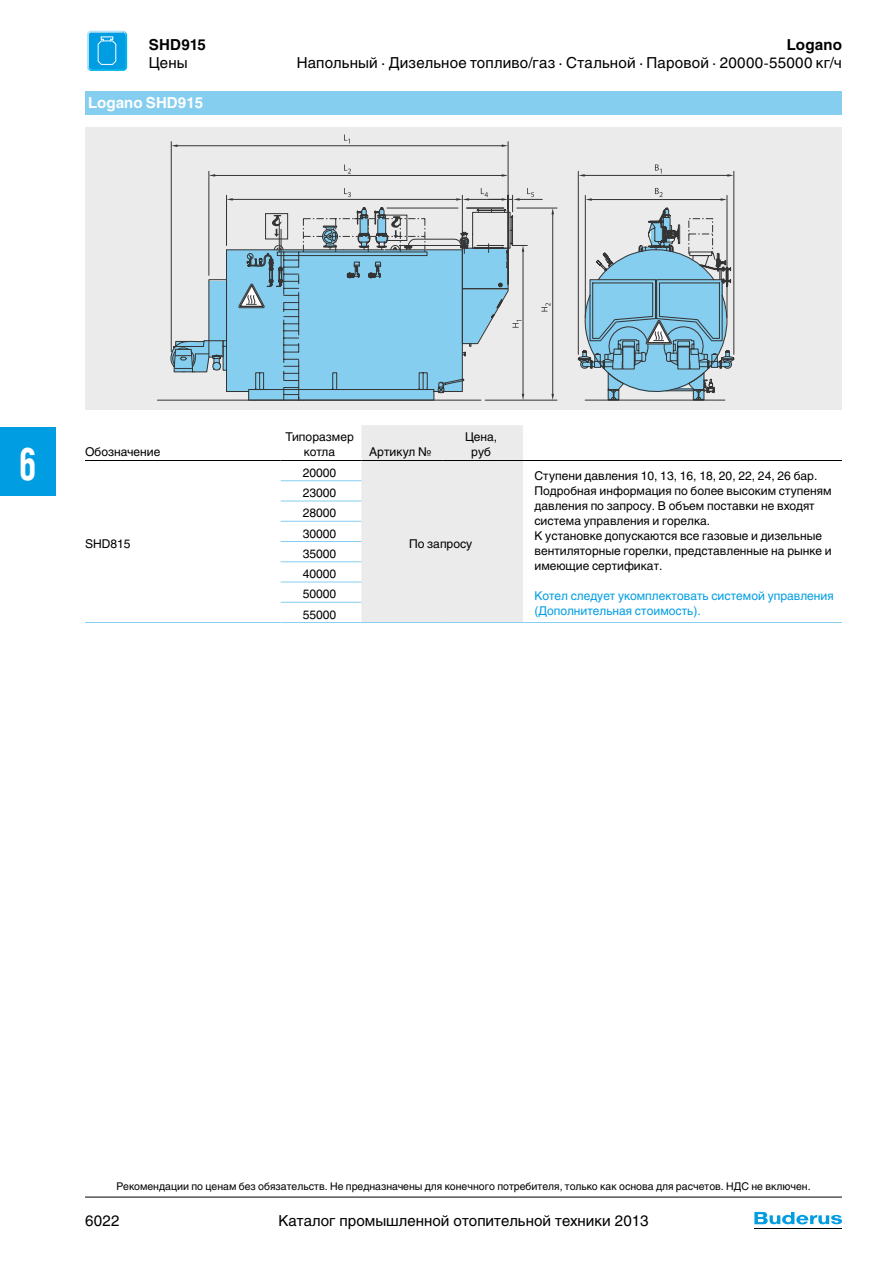
<style>
.page{position:relative;width:893px;height:1263px;background:#fff}
.page>*{position:absolute;margin:0;border:0;box-sizing:border-box;transform-origin:0 0}
.t1{font:700 45px "Helios Cond";color:#fff;scale:.8 1}
.t2{font:15px "Helios";letter-spacing:.005em;color:#000}
.t3{font:700 15px "Helios";color:#fff}
.t4{font:700 15px "Helios";letter-spacing:.01em;color:#000}
.t5{font:12px/15px "Helios";color:#000;text-align:center}
.t6{font:12px/15px "Helios";color:#009de2}
.t7{font:10.5px "Helios";color:#000}
</style>
<div class="page">
<hr style="left:85px;top:1197px;width:757px;height:1px;background:#000">
<svg style="left:754px;top:1212px;width:88px;height:13px"></svg>
<hr style="left:754px;top:1228px;width:88px;height:1px;background:#000">
<div style="left:0;top:427px;width:55px;height:68px;background:#009de2"></div>
<svg style="left:90px;top:30px;width:38px;height:38px"></svg>
<svg style="left:87px;top:31px;width:40px;height:40px;background:#22abe6"></svg>
<div style="left:85px;top:91px;width:757px;height:24px;background:#85cef0"></div>
<div style="left:361px;top:425px;width:162px;height:197px;background:#ebebeb"></div>
<hr style="left:85px;top:460px;width:196px;height:1px;background:#000">
<hr style="left:281px;top:460px;width:80px;height:1px;background:#000">
<hr style="left:361px;top:460px;width:81px;height:1px;background:#000">
<hr style="left:442px;top:460px;width:81px;height:1px;background:#000">
<hr style="left:523px;top:460px;width:319px;height:1px;background:#000">
<hr style="left:281px;top:480px;width:80px;height:1px;background:#85cef0">
<hr style="left:281px;top:501px;width:80px;height:1px;background:#85cef0">
<hr style="left:281px;top:521px;width:80px;height:1px;background:#85cef0">
<hr style="left:281px;top:541px;width:80px;height:1px;background:#85cef0">
<hr style="left:281px;top:561px;width:80px;height:1px;background:#85cef0">
<hr style="left:281px;top:582px;width:80px;height:1px;background:#85cef0">
<hr style="left:281px;top:602px;width:80px;height:1px;background:#85cef0">
<hr style="left:85px;top:622px;width:196px;height:1px;background:#85cef0">
<hr style="left:281px;top:622px;width:80px;height:1px;background:#85cef0">
<hr style="left:361px;top:622px;width:81px;height:1px;background:#85cef0">
<hr style="left:442px;top:622px;width:81px;height:1px;background:#85cef0">
<hr style="left:523px;top:622px;width:319px;height:1px;background:#85cef0">
<div style="left:85px;top:128px;width:757px;height:282px;background:#ebebeb"></div>
<hr style="left:176px;top:145px;width:326px;height:1px;background:#353434">
<hr style="left:508px;top:142px;width:1px;height:142px;background:#353434">
<hr style="left:171px;top:142px;width:1px;height:210px;background:#353434">
<hr style="left:215px;top:175px;width:287px;height:1px;background:#353434">
<hr style="left:209px;top:171px;width:1px;height:104px;background:#353434">
<hr style="left:157px;top:400px;width:324px;height:1px;background:#353434">
<svg style="left:171px;top:144px;width:7px;height:3px"></svg>
<svg style="left:502px;top:144px;width:6px;height:3px"></svg>
<svg style="left:502px;top:174px;width:6px;height:3px"></svg>
<svg style="left:209px;top:174px;width:6px;height:3px"></svg>
<svg style="left:344px;top:134px;width:6px;height:10px"></svg>
<svg style="left:344px;top:165px;width:7px;height:9px"></svg>
<hr style="left:584px;top:175px;width:144px;height:1px;background:#353434">
<hr style="left:578px;top:171px;width:1px;height:183px;background:#353434">
<hr style="left:734px;top:171px;width:1px;height:183px;background:#353434">
<svg style="left:578px;top:174px;width:7px;height:3px"></svg>
<svg style="left:727px;top:174px;width:7px;height:3px"></svg>
<svg style="left:655px;top:164px;width:7px;height:10px"></svg>
<svg style="left:170px;top:188px;width:564px;height:213px"></svg>
<p class="t4" style="left:149px;top:36px;width:59px">SHD915</p>
<p class="t4" style="left:787px;top:36px;width:57px">Logano</p>
<p class="t2" style="left:149px;top:54px;width:40px">Цены</p>
<p class="t2" style="left:297px;top:54px;width:547px">Напольный · Дизельное топливо/газ · Стальной · Паровой · 20000-55000 кг/ч</p>
<p class="t3" style="left:88px;top:94px;width:117px">Logano SHD915</p>
<h1 class="t1" style="left:19px;top:437px;width:24px">6</h1>
<p class="t5" style="left:85px;top:444px;width:77px">Обозначение</p>
<p class="t5" style="left:85px;top:536px;width:47px">SHD815</p>
<p class="t5" style="left:285px;top:429px;width:70px">Типоразмер котла</p>
<p class="t5" style="left:303px;top:465px;width:35px">20000</p>
<p class="t5" style="left:303px;top:483px;width:35px;line-height:20.2px;text-align:justify">23000<br>28000<br>30000<br>35000<br>40000<br>50000<br>55000</p>
<p class="t5" style="left:369px;top:444px;width:64px">Артикул №</p>
<p class="t5" style="left:465px;top:429px;width:34px">Цена, руб</p>
<p class="t5" style="left:409px;top:536px;width:65px">По запросу</p>
<p class="t5" style="left:534px;top:468px;width:299px;text-align:left">Ступени давления 10, 13, 16, 18, 20, 22, 24, 26 бар.<br>Подробная информация по более высоким ступеням давления по запросу. В объем поставки не входят система управления и горелка.<br>К установке допускаются все газовые и дизельные вентиляторные горелки, представленные на рынке и имеющие сертификат.</p>
<p class="t6" style="left:534px;top:588px;width:301px">Котел следует укомплектовать системой управления (Дополнительная стоимость).</p>
<p class="t7" style="left:116px;top:1180px;width:696px">Рекомендации по ценам без обязательств. Не предназначены для конечного потребителя, только как основа для расчетов. НДС не включен.</p>
<p class="t2" style="left:85px;top:1212px;width:36px">6022</p>
<p class="t2" style="left:278px;top:1212px;width:372px">Каталог промышленной отопительной техники 2013</p>
</div>
